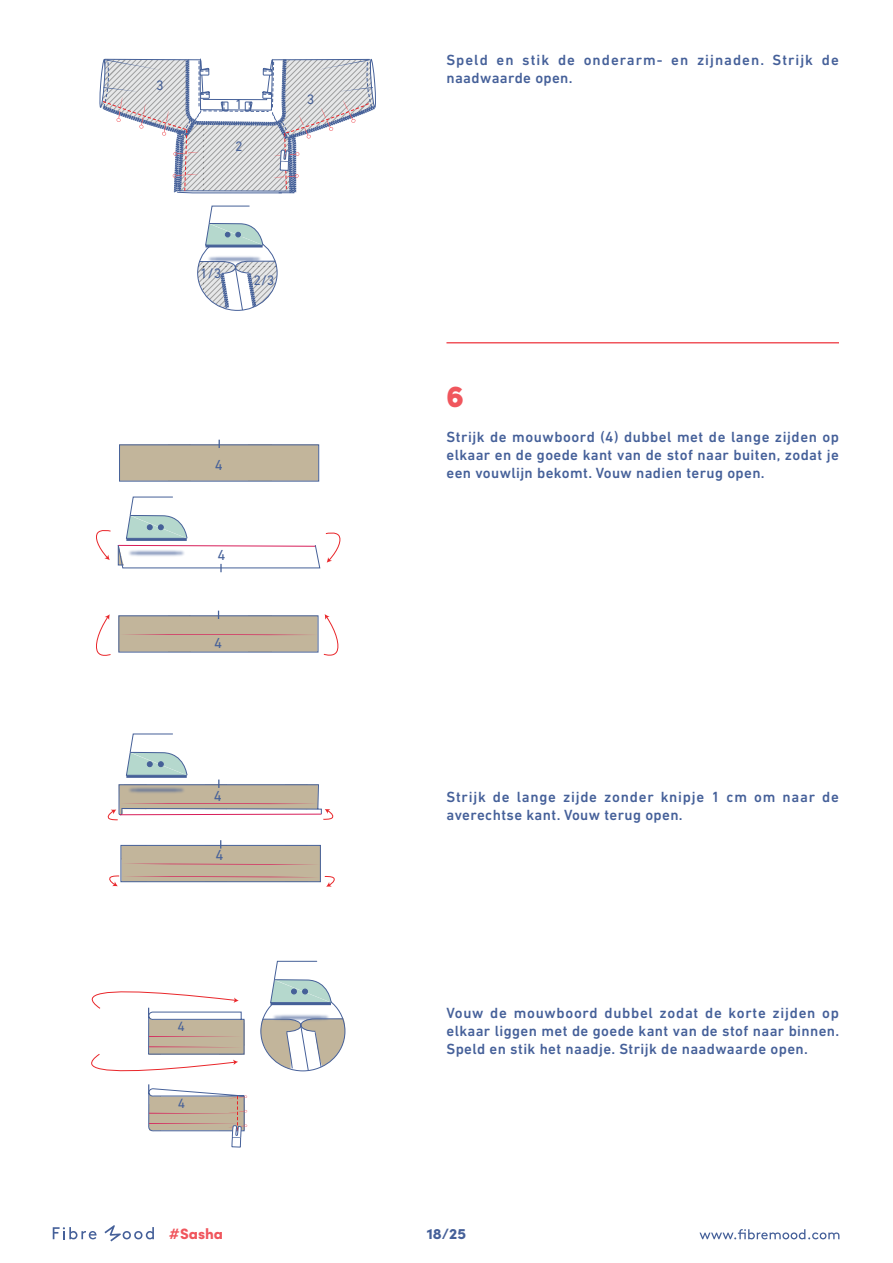
<style>
.page{position:relative;width:893px;height:1263px;background:#fff}
.page>*{position:absolute;margin:0;border:0;box-sizing:border-box;transform-origin:0 0}
.t1{font:900 28.5px "Raleway";color:#f0565d}
.t2{font:500 15px/18px "DIN Next LT Pro";letter-spacing:.025em;color:#456099;text-align:justify}
.t3{font:500 15px/18px "DIN Next LT Pro";letter-spacing:.05em;color:#456099}
.t4{font:500 15px/18px "DIN Next LT Pro";letter-spacing:.065em;color:#456099}
.t5{font:900 15px "Sofia Pro";color:#f0565d}
.t6{font:900 15px "Sofia Pro";color:#456099}
.t7{font:14.85px "DIN Next LT Pro";color:#466199}
.t8{font:13.95px "DIN Next LT Pro";color:#466199}
.t9{font:13.65px "DIN Next LT Pro";color:#466199}
</style>
<div class="page">
<svg style="left:699px;top:1229px;width:140px;height:10px"></svg>
<svg style="left:53px;top:1227px;width:44px;height:12px"></svg>
<svg style="left:104px;top:1225px;width:50px;height:16px"></svg>
<hr style="left:446px;top:342px;width:393px;height:1px;background:#f0565d">
<svg style="left:211px;top:302px;width:52px;height:9px"></svg>
<svg style="left:210px;top:205px;width:40px;height:11px"></svg>
<img style="left:197px;top:216px;width:81px;height:86px">
<svg style="left:99px;top:58px;width:277px;height:136px"></svg>
<svg style="left:119px;top:440px;width:201px;height:42px;background:#c1b8a5"></svg>
<svg style="left:118px;top:611px;width:221px;height:45px"></svg>
<svg style="left:96px;top:614px;width:15px;height:42px"></svg>
<svg style="left:131px;top:496px;width:210px;height:73px"></svg>
<img style="left:96px;top:507px;width:132px;height:66px">
<svg style="left:109px;top:840px;width:226px;height:47px"></svg>
<svg style="left:131px;top:733px;width:203px;height:87px"></svg>
<img style="left:107px;top:744px;width:121px;height:77px">
<svg style="left:277px;top:1063px;width:52px;height:8px"></svg>
<svg style="left:91px;top:991px;width:145px;height:81px"></svg>
<svg style="left:275px;top:961px;width:43px;height:10px"></svg>
<img style="left:230px;top:971px;width:116px;height:92px">
<svg style="left:148px;top:1084px;width:99px;height:64px"></svg>
<p class="t8" style="left:156px;top:77px;width:9px">3</p>
<p class="t8" style="left:235px;top:96px;width:9px">1</p>
<p class="t8" style="left:235px;top:138px;width:9px">2</p>
<p class="t8" style="left:307px;top:91px;width:9px">3</p>
<p class="t8" style="left:200px;top:265px;width:22px">1/3</p>
<p class="t8" style="left:254px;top:272px;width:22px">2/3</p>
<p class="t7" style="left:215px;top:457px;width:10px">4</p>
<p class="t7" style="left:218px;top:546px;width:10px">4</p>
<p class="t7" style="left:214px;top:634px;width:10px">4</p>
<p class="t7" style="left:214px;top:787px;width:10px">4</p>
<p class="t7" style="left:216px;top:846px;width:10px">4</p>
<p class="t9" style="left:178px;top:1018px;width:9px">4</p>
<p class="t9" style="left:178px;top:1095px;width:9px">4</p>
<p class="t4" style="left:446px;top:51px;width:394px">Speld en stik de onderarm- en zijnaden. Strijk de naadwaarde open.</p>
<h1 class="t1" style="left:446px;top:381px;width:19px">6</h1>
<p class="t2" style="left:446px;top:428px;width:394px">Strijk de mouwboord (4) dubbel met de lange zijden op elkaar en de goede kant van de stof naar buiten, zodat je een vouwlijn bekomt. Vouw nadien terug open.</p>
<p class="t3" style="left:446px;top:788px;width:394px">Strijk de lange zijde zonder knipje 1 cm om naar de averechtse kant. Vouw terug open.</p>
<p class="t2" style="left:446px;top:1004px;width:394px">Vouw de mouwboord dubbel zodat de korte zijden op elkaar liggen met de goede kant van de stof naar binnen.<br>Speld en stik het naadje. Strijk de naadwaarde open.</p>
<p class="t5" style="left:169px;top:1222px;width:56px">#Sasha</p>
<p class="t6" style="left:427px;top:1222px;width:41px">18/25</p>
</div>
